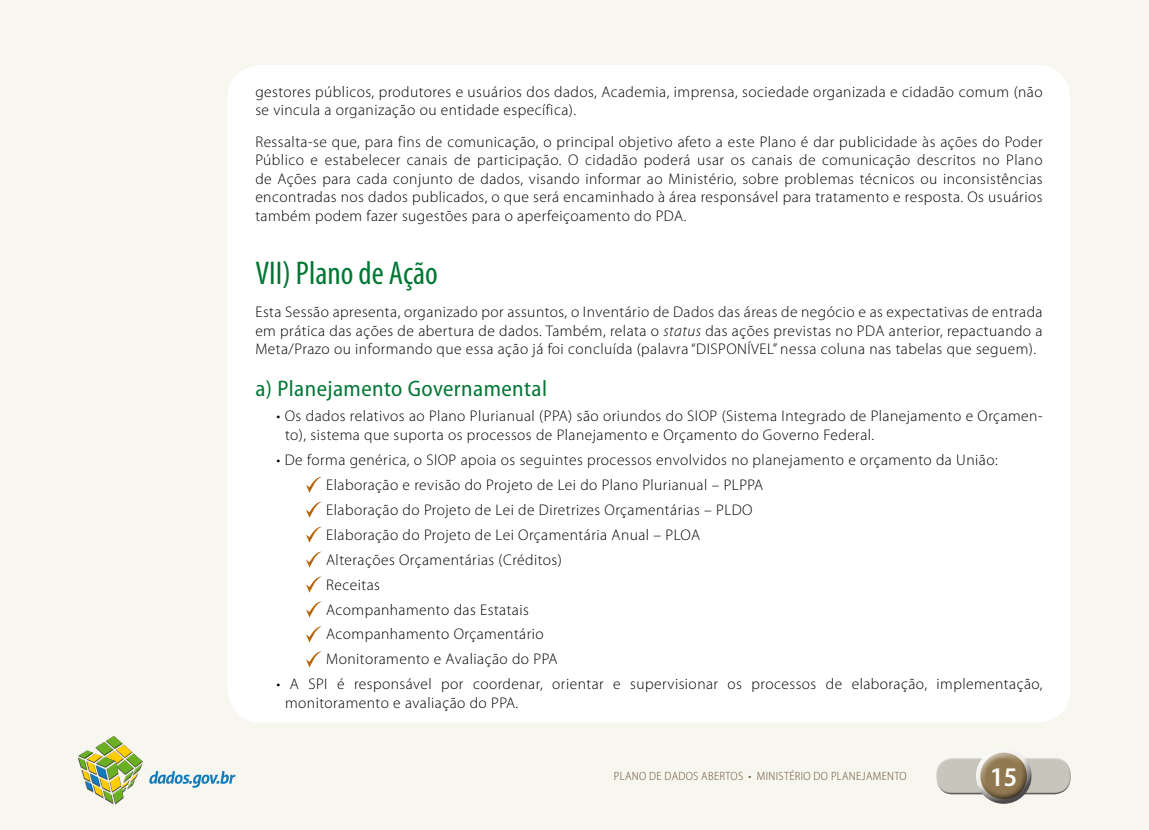
<style>
.page{position:relative;width:1149px;height:830px;background:#fff}
.page>*{position:absolute;margin:0;border:0;box-sizing:border-box;transform-origin:0 0}
.itens{font:condensed 33px "Myriad Pro";color:#007734}
.t1{font:600 semi-condensed 27px "Myriad Pro";color:#fff}
.subitem-item{font:semi-condensed 22.5px "Myriad Pro";letter-spacing:.02em;color:#007734}
.texto{font:300 15.45px/18.6px "Myriad Pro";letter-spacing:.03em;color:#010000;text-align:justify}
.afastamento_2{font:300 15.45px/18.6px "Myriad Pro";letter-spacing:.03em;color:#010000}
.afastamento_3{font:300 15.45px "Myriad Pro";letter-spacing:.03em;color:#010000}
.t2{font:300 semi-condensed 12px "Myriad Pro";letter-spacing:.03em;color:#685134}
.s1{font-style:italic}
</style>
<div class="page">
<div style="left:0;top:1px;width:1147px;height:828px;background:#f7f6ef"></div>
<div style="left:227px;top:65px;width:843px;height:657px;background:#fff;border-radius:34px"></div>
<div style="left:933px;top:754px;width:137px;height:31px;background:#fff;opacity:.75"></div>
<div style="left:935px;top:761px;width:136px;height:34px;background:#1a171c;opacity:.75"></div>
<div style="left:972px;top:745px;width:60px;height:42px;background:#fff;opacity:.75"></div>
<div style="left:972px;top:755px;width:60px;height:49px;background:#1a171c;opacity:.75"></div>
<div style="left:78px;top:735px;width:65px;height:67px;background:#fff;opacity:.75"></div>
<div style="left:78px;top:740px;width:65px;height:64px;background:#1a171c;opacity:.75"></div>
<svg style="left:149px;top:771px;width:86px;height:16px"></svg>
<svg style="left:306px;top:476px;width:16px;height:16px"></svg>
<svg style="left:306px;top:501px;width:16px;height:16px"></svg>
<svg style="left:306px;top:526px;width:16px;height:16px"></svg>
<svg style="left:306px;top:551px;width:16px;height:16px"></svg>
<svg style="left:306px;top:576px;width:16px;height:16px"></svg>
<svg style="left:306px;top:601px;width:16px;height:16px"></svg>
<svg style="left:306px;top:626px;width:16px;height:16px"></svg>
<svg style="left:306px;top:651px;width:16px;height:16px"></svg>
<p class="texto" style="left:255px;top:82px;width:788px">gestores públicos, produtores e usuários dos dados, Academia, imprensa, sociedade organizada e cidadão comum (não se vincula a organização ou entidade específica).</p>
<p class="texto" style="left:255px;top:132px;width:788px">Ressalta-se que, para fins de comunicação, o principal objetivo afeto a este Plano é dar publicidade às ações do Poder Público e estabelecer canais de participação. O cidadão poderá usar os canais de comunicação descritos no Plano de Ações para cada conjunto de dados, visando informar ao Ministério, sobre problemas técnicos ou inconsistências encontradas nos dados publicados, o que será encaminhado à área responsável para tratamento e resposta. Os usuários também podem fazer sugestões para o aperfeiçoamento do PDA.</p>
<p class="itens" style="left:255px;top:253px;width:184px">VII) Plano de Ação</p>
<p class="texto" style="left:255px;top:303px;width:788px">Esta Sessão apresenta, organizado por assuntos, o Inventário de Dados das áreas de negócio e as expectativas de entrada em prática das ações de abertura de dados. Também, relata o <span class="s1">status</span> das ações previstas no PDA anterior, repactuando a Meta/Prazo ou informando que essa ação já foi concluída (palavra “DISPONÍVEL” nessa coluna nas tabelas que seguem).</p>
<p class="subitem-item" style="left:255px;top:376px;width:293px">a) Planejamento Governamental</p>
<p class="afastamento_2" style="left:285px;top:407px;width:758px;text-indent:-9px">• Os dados relativos ao Plano Plurianual (PPA) são oriundos do SIOP (Sistema Integrado de Planejamento e Orçamen&shy;to), sistema que suporta os processos de Planejamento e Orçamento do Governo Federal.</p>
<p class="afastamento_2" style="left:276px;top:450px;width:722px">• De forma genérica, o SIOP apoia os seguintes processos envolvidos no planejamento e orçamento da União:</p>
<p class="afastamento_3" style="left:326px;top:476px;width:438px">Elaboração e revisão do Projeto de Lei do Plano Plurianual – PLPPA</p>
<p class="afastamento_3" style="left:326px;top:501px;width:428px">Elaboração do Projeto de Lei de Diretrizes Orçamentárias – PLDO</p>
<p class="afastamento_3" style="left:326px;top:525px;width:375px">Elaboração do Projeto de Lei Orçamentária Anual – PLOA</p>
<p class="afastamento_3" style="left:326px;top:550px;width:237px">Alterações Orçamentárias (Créditos)</p>
<p class="afastamento_3" style="left:326px;top:575px;width:55px">Receitas</p>
<p class="afastamento_3" style="left:326px;top:600px;width:204px">Acompanhamento das Estatais</p>
<p class="afastamento_3" style="left:326px;top:625px;width:219px">Acompanhamento Orçamentário</p>
<p class="afastamento_3" style="left:326px;top:650px;width:233px">Monitoramento e Avaliação do PPA</p>
<p class="afastamento_2" style="left:285px;top:674px;width:758px;text-indent:-9px">• A SPI é responsável por coordenar, orientar e supervisionar os processos de elaboração, implementação, monitoramento e avaliação do PPA.</p>
<p class="t2" style="left:613px;top:769px;width:294px">PLANO DE DADOS ABERTOS • MINISTÉRIO DO PLANEJAMENTO</p>
<h2 class="t1" style="left:989px;top:761px;width:28px">15</h2>
</div>
